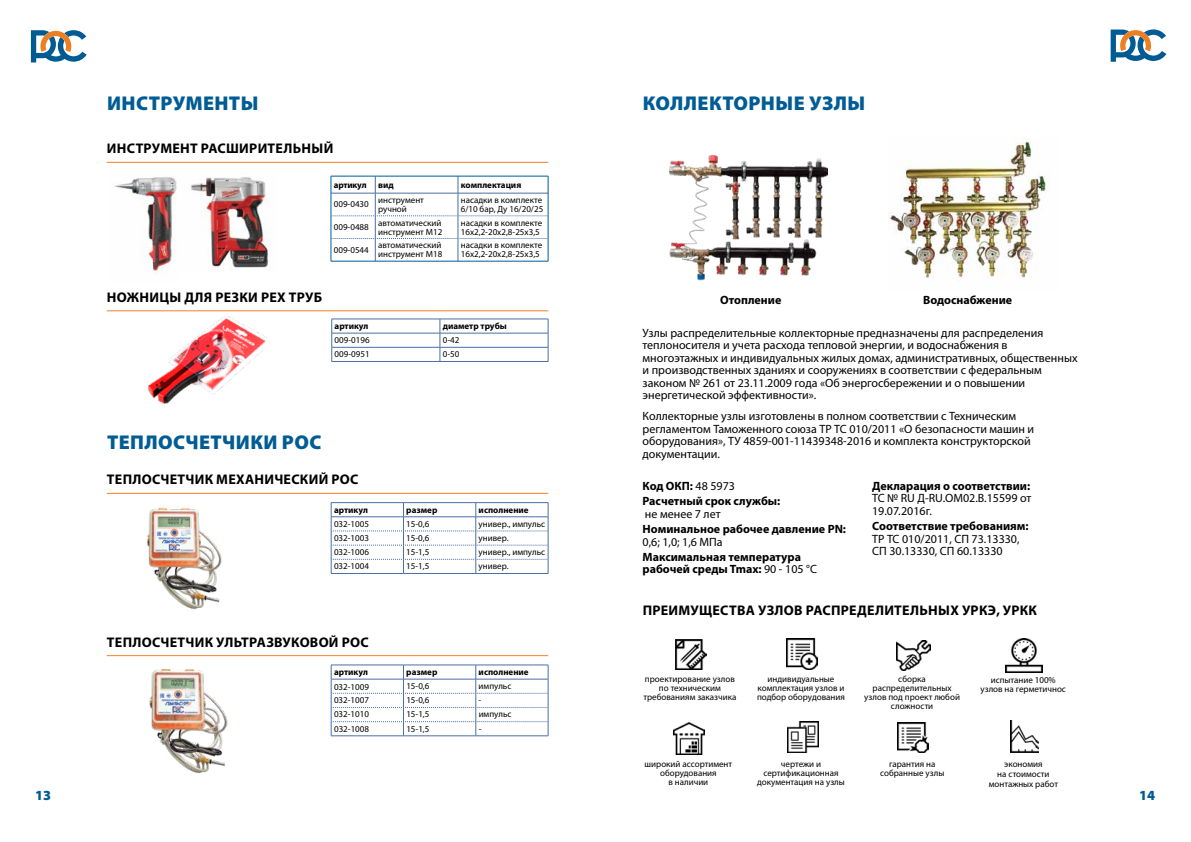
<style>
.page{position:relative;width:1191px;height:842px;background:#fff}
.page>*{position:absolute;margin:0;border:0;box-sizing:border-box;transform-origin:0 0}
.t1{font:900 20px "Myriad Pro";letter-spacing:.02em;color:#005c95}
.t2{font:700 14px "Myriad Pro";letter-spacing:.02em;color:#000}
.t3{font:900 14px "Myriad Pro";color:#005b94}
.t4{font:12px/12.5px "Myriad Pro";color:#000}
.t5{font:700 12px/15.3px "Myriad Pro";color:#000}
.t6{font:9px/9px "Myriad Pro";color:#000;text-align:center}
.t7{font:700 9px "Myriad Pro";color:#000}
.t8{font:700 9px "Myriad Pro";letter-spacing:-.025em;color:#000}
.s1{font-weight:400}
</style>
<div class="page">
<svg style="left:31px;top:30px;width:56px;height:32px"></svg>
<svg style="left:1110px;top:29px;width:56px;height:33px"></svg>
<img style="left:669px;top:155px;width:159px;height:125px">
<img style="left:675px;top:639px;width:32px;height:31px">
<img style="left:673px;top:723px;width:31px;height:31px">
<img style="left:787px;top:721px;width:31px;height:32px">
<img style="left:897px;top:722px;width:32px;height:31px">
<img style="left:1010px;top:720px;width:29px;height:33px">
<img style="left:786px;top:638px;width:32px;height:32px">
<img style="left:896px;top:640px;width:34px;height:31px">
<img style="left:1005px;top:638px;width:37px;height:35px">
<img style="left:890px;top:138px;width:156px;height:140px">
<hr style="left:107px;top:162px;width:441px;height:1px;background:#f58020">
<hr style="left:107px;top:310px;width:441px;height:1px;background:#f58020">
<hr style="left:107px;top:493px;width:441px;height:1px;background:#f58020">
<hr style="left:107px;top:655px;width:441px;height:1px;background:#f58020">
<svg style="left:331px;top:176px;width:218px;height:85px"></svg>
<hr style="left:331px;top:261px;width:44px;height:1px;background:#005c95">
<hr style="left:375px;top:261px;width:83px;height:1px;background:#005c95">
<hr style="left:458px;top:261px;width:90px;height:1px;background:#005c95">
<hr style="left:332px;top:319px;width:108px;height:1px;background:#4970a3">
<hr style="left:440px;top:319px;width:108px;height:1px;background:#4970a3">
<hr style="left:332px;top:347px;width:108px;height:1px;background:#4970a3">
<svg style="left:331px;top:319px;width:1px;height:42px"></svg>
<hr style="left:440px;top:347px;width:108px;height:1px;background:#4970a3">
<svg style="left:440px;top:319px;width:1px;height:42px"></svg>
<svg style="left:548px;top:319px;width:1px;height:42px"></svg>
<hr style="left:332px;top:361px;width:108px;height:1px;background:#4970a3">
<hr style="left:440px;top:361px;width:108px;height:1px;background:#4970a3">
<hr style="left:332px;top:333px;width:108px;height:1px;background:#4970a3">
<hr style="left:440px;top:333px;width:108px;height:1px;background:#4970a3">
<hr style="left:331px;top:573px;width:72px;height:1px;background:#4970a3">
<hr style="left:403px;top:573px;width:73px;height:1px;background:#4970a3">
<hr style="left:476px;top:573px;width:72px;height:1px;background:#4970a3">
<hr style="left:331px;top:502px;width:72px;height:1px;background:#4970a3">
<hr style="left:403px;top:502px;width:73px;height:1px;background:#4970a3">
<hr style="left:476px;top:502px;width:72px;height:1px;background:#4970a3">
<svg style="left:331px;top:503px;width:218px;height:70px"></svg>
<hr style="left:331px;top:517px;width:72px;height:1px;background:#4970a3">
<hr style="left:403px;top:517px;width:73px;height:1px;background:#4970a3">
<hr style="left:476px;top:517px;width:72px;height:1px;background:#4970a3">
<hr style="left:331px;top:736px;width:72px;height:1px;background:#4970a3">
<hr style="left:403px;top:736px;width:73px;height:1px;background:#4970a3">
<hr style="left:476px;top:736px;width:72px;height:1px;background:#4970a3">
<svg style="left:331px;top:665px;width:218px;height:71px"></svg>
<img style="left:190px;top:177px;width:80px;height:93px">
<img style="left:147px;top:317px;width:119px;height:87px">
<img style="left:147px;top:507px;width:75px;height:103px">
<img style="left:149px;top:669px;width:79px;height:105px">
<img style="left:114px;top:177px;width:62px;height:97px">
<h1 class="t1" style="left:107px;top:92px;width:153px">ИНСТРУМЕНТЫ</h1>
<h2 class="t2" style="left:107px;top:139px;width:228px">ИНСТРУМЕНТ РАСШИРИТЕЛЬНЫЙ</h2>
<p class="t8" style="left:334px;top:179px;width:34px">артикул</p>
<p class="t7" style="left:378px;top:179px;width:17px">вид</p>
<p class="t7" style="left:461px;top:179px;width:62px">комплектация</p>
<p class="t6" style="left:334px;top:200px;width:37px">009-0430</p>
<p class="t6" style="left:378px;top:195px;width:47px;text-align:left">инструмент ручной</p>
<p class="t6" style="left:461px;top:195px;width:84px;text-align:left">насадки в комплекте<br>6/10 бар, Ду 16/20/25</p>
<p class="t6" style="left:334px;top:222px;width:37px">009-0488</p>
<p class="t6" style="left:378px;top:218px;width:66px;text-align:left">автоматический инструмент М12</p>
<p class="t6" style="left:461px;top:218px;width:83px;text-align:left">насадки в комплекте<br>16x2,2-20x2,8-25x3,5</p>
<p class="t6" style="left:334px;top:245px;width:37px">009-0544</p>
<p class="t6" style="left:378px;top:241px;width:66px;text-align:left">автоматический инструмент М18</p>
<p class="t6" style="left:461px;top:241px;width:83px;text-align:left">насадки в комплекте<br>16x2,2-20x2,8-25x3,5</p>
<h2 class="t2" style="left:107px;top:288px;width:217px">НОЖНИЦЫ ДЛЯ РЕЗКИ PEX ТРУБ</h2>
<p class="t7" style="left:334px;top:320px;width:35px">артикул</p>
<p class="t7" style="left:443px;top:320px;width:66px">диаметр трубы</p>
<p class="t6" style="left:334px;top:335px;width:37px">009-0196</p>
<p class="t6" style="left:443px;top:335px;width:18px">0-42</p>
<p class="t6" style="left:334px;top:350px;width:37px">009-0951</p>
<p class="t6" style="left:443px;top:350px;width:18px">0-50</p>
<h1 class="t1" style="left:107px;top:431px;width:216px">ТЕПЛОСЧЕТЧИКИ РОС</h1>
<h2 class="t2" style="left:107px;top:470px;width:253px">ТЕПЛОСЧЕТЧИК МЕХАНИЧЕСКИЙ РОС</h2>
<p class="t7" style="left:334px;top:504px;width:35px">артикул</p>
<p class="t7" style="left:406px;top:504px;width:33px">размер</p>
<p class="t7" style="left:478px;top:504px;width:52px">исполнение</p>
<p class="t6" style="left:334px;top:520px;width:37px">032-1005</p>
<p class="t6" style="left:406px;top:519px;width:25px">15-0,6</p>
<p class="t6" style="left:478px;top:519px;width:68px">универ., импульс</p>
<p class="t6" style="left:334px;top:533px;width:37px">032-1003</p>
<p class="t6" style="left:406px;top:533px;width:25px">15-0,6</p>
<p class="t6" style="left:478px;top:533px;width:32px">универ.</p>
<p class="t6" style="left:334px;top:547px;width:37px">032-1006</p>
<p class="t6" style="left:406px;top:547px;width:25px">15-1,5</p>
<p class="t6" style="left:478px;top:547px;width:68px">универ., импульс</p>
<p class="t6" style="left:334px;top:562px;width:37px">032-1004</p>
<p class="t6" style="left:406px;top:562px;width:25px">15-1,5</p>
<p class="t6" style="left:478px;top:562px;width:32px">универ.</p>
<h2 class="t2" style="left:107px;top:633px;width:263px">ТЕПЛОСЧЕТЧИК УЛЬТРАЗВУКОВОЙ РОС</h2>
<p class="t7" style="left:334px;top:666px;width:35px">артикул</p>
<p class="t7" style="left:406px;top:666px;width:33px">размер</p>
<p class="t7" style="left:478px;top:666px;width:52px">исполнение</p>
<p class="t6" style="left:334px;top:682px;width:37px">032-1009</p>
<p class="t6" style="left:406px;top:681px;width:25px">15-0,6</p>
<p class="t6" style="left:478px;top:681px;width:34px">импульс</p>
<p class="t6" style="left:334px;top:696px;width:37px">032-1007</p>
<p class="t6" style="left:406px;top:696px;width:25px">15-0,6</p>
<p class="t6" style="left:478px;top:696px;width:4px">-</p>
<p class="t6" style="left:334px;top:710px;width:37px">032-1010</p>
<p class="t6" style="left:406px;top:710px;width:25px">15-1,5</p>
<p class="t6" style="left:478px;top:710px;width:34px">импульс</p>
<p class="t6" style="left:334px;top:724px;width:37px">032-1008</p>
<p class="t6" style="left:406px;top:724px;width:25px">15-1,5</p>
<p class="t6" style="left:479px;top:724px;width:4px">-</p>
<h1 class="t1" style="left:643px;top:92px;width:224px">КОЛЛЕКТОРНЫЕ УЗЛЫ</h1>
<h3 class="t5" style="left:720px;top:292px;width:63px">Отопление</h3>
<h3 class="t5" style="left:923px;top:292px;width:91px">Водоснабжение</h3>
<p class="t4" style="left:642px;top:326px;width:436px">Узлы распределительные коллекторные предназначены для распределения теплоносителя и учета расхода тепловой энергии, и водоснабжения в многоэтажных и индивидуальных жилых домах, административных, общественных и производственных зданиях и сооружениях в соответствии с федеральным законом № 261 от 23.11.2009 года «Об энергосбережении и о повышении энергетической эффективности».</p>
<h3 class="t4" style="left:642px;top:410px;width:393px">Коллекторные узлы изготовлены в полном соответствии с Техническим регламентом Таможенного союза ТР ТС 010/2011 «О безопасности машин и оборудования», ТУ 4859-001-11439348-2016 и комплекта конструкторской документации.</h3>
<h3 class="t5" style="left:642px;top:478px;width:139px">Код ОКП: <span class="s1">48 5973<br></span>Расчетный срок службы:</h3>
<h3 class="t4" style="left:645px;top:507px;width:77px">не менее 7 лет</h3>
<h3 class="t5" style="left:642px;top:521px;width:205px">Номинальное рабочее давление PN:</h3>
<h3 class="t4" style="left:642px;top:535px;width:82px">0,6; 1,0; 1,6 МПа</h3>
<h3 class="t5" style="left:642px;top:550px;width:176px;line-height:12.5px">Максимальная температура рабочей среды Tmax: <span class="s1">90 - 105 °С</span></h3>
<h3 class="t5" style="left:872px;top:478px;width:160px">Декларация о соответствии:</h3>
<h3 class="t4" style="left:872px;top:492px;width:161px">ТС № RU Д-RU.OM02.B.15599 от<br>19.07.2016г.</h3>
<h3 class="t5" style="left:872px;top:518px;width:158px">Cоответствие требованиям:</h3>
<h3 class="t4" style="left:872px;top:532px;width:149px">ТР ТС 010/2011, СП 73.13330,<br>СП 30.13330, СП 60.13330</h3>
<h2 class="t2" style="left:642px;top:601px;width:396px">ПРЕИМУЩЕСТВА УЗЛОВ РАСПРЕДЕЛИТЕЛЬНЫХ УРКЭ, УРКК</h2>
<p class="t6" style="left:643px;top:674px;width:94px">проектирование узлов по техническим требованиям заказчика</p>
<p class="t6" style="left:757px;top:674px;width:89px">индивидуальные комплектация узлов и подбор оборудования</p>
<p class="t6" style="left:864px;top:674px;width:97px">сборка распределительных узлов под проект любой сложности</p>
<p class="t6" style="left:980px;top:675px;width:87px">испытание 100% узлов на герметичнос</p>
<p class="t6" style="left:644px;top:759px;width:89px">широкий ассортимент оборудования<br>в наличии</p>
<p class="t6" style="left:757px;top:759px;width:89px">чертежи и сертификационная документация на узлы</p>
<p class="t6" style="left:880px;top:759px;width:66px">гарантия на собранные узлы</p>
<p class="t6" style="left:988px;top:758px;width:71px;line-height:10px">экономия<br>на стоимости монтажных работ</p>
<h2 class="t3" style="left:35px;top:787px;width:18px">13</h2>
<h2 class="t3" style="left:1139px;top:787px;width:18px">14</h2>
</div>
